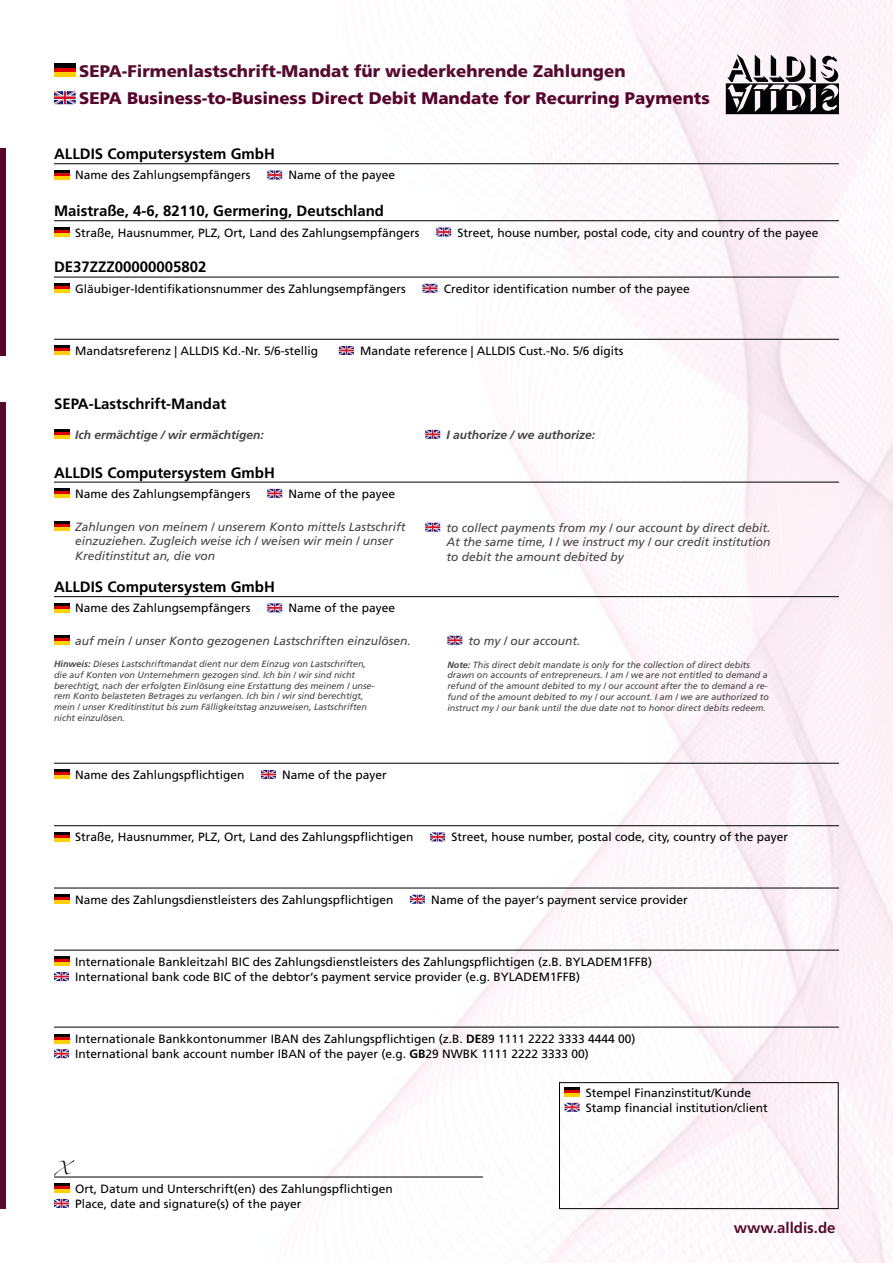
<style>
.page{position:relative;width:893px;height:1263px;background:#fff}
.page>*{position:absolute;margin:0;border:0;box-sizing:border-box;transform-origin:0 0}
.t1{font:900 16.8px "Frutiger LT Std";color:#57052c}
.t2{font:900 16.8px "Frutiger LT Std";color:#560c2e}
.t3{font:700 15px "Frutiger LT Std";color:#000}
.t4{font:700 15px "Frutiger LT Std";color:#560c2e}
.t5{font:12px/15.1px "Frutiger LT Std";color:#000}
.t6{font:italic 12px/14.4px "Frutiger LT Std";color:#454444}
.t7{font:italic 700 12px "Frutiger LT Std";color:#454444}
.t8{font:12px "Zapfino";color:#000}
.t9{font:italic 9px/10.8px "Frutiger LT Std";color:#454444}
.s1{font-weight:700}
</style>
<div class="page">
<img style="left:0;top:0;width:893px;height:1263px">
<hr style="left:54px;top:163px;width:785px;height:1px;background:#000">
<div style="left:54px;top:170px;width:15px;height:9px;background:#000"></div>
<div style="left:54px;top:173px;width:15px;height:6px;background:#de0000"></div>
<hr style="left:54px;top:176px;width:15px;height:3px;background:#ffcf00">
<svg style="left:267px;top:170px;width:15px;height:9px"></svg>
<hr style="left:54px;top:220px;width:785px;height:1px;background:#000">
<div style="left:54px;top:227px;width:15px;height:9px;background:#000"></div>
<div style="left:54px;top:230px;width:15px;height:6px;background:#de0000"></div>
<hr style="left:54px;top:233px;width:15px;height:3px;background:#ffcf00">
<svg style="left:436px;top:227px;width:15px;height:9px"></svg>
<hr style="left:54px;top:277px;width:785px;height:1px;background:#000">
<svg style="left:54px;top:284px;width:15px;height:3px"></svg>
<svg style="left:54px;top:287px;width:15px;height:3px"></svg>
<hr style="left:54px;top:290px;width:15px;height:3px;background:#ffcf00">
<svg style="left:422px;top:284px;width:15px;height:9px"></svg>
<hr style="left:54px;top:339px;width:785px;height:1px;background:#000">
<svg style="left:54px;top:346px;width:15px;height:3px"></svg>
<svg style="left:54px;top:349px;width:15px;height:3px"></svg>
<hr style="left:54px;top:352px;width:15px;height:3px;background:#ffcf00">
<svg style="left:339px;top:346px;width:15px;height:9px"></svg>
<div style="left:54px;top:64px;width:22px;height:13px;background:#000"></div>
<svg style="left:54px;top:68px;width:22px;height:5px"></svg>
<hr style="left:54px;top:73px;width:22px;height:4px;background:#ffcf00">
<svg style="left:54px;top:91px;width:22px;height:13px"></svg>
<hr style="left:54px;top:482px;width:785px;height:1px;background:#000">
<svg style="left:54px;top:489px;width:15px;height:3px"></svg>
<svg style="left:54px;top:492px;width:15px;height:3px"></svg>
<hr style="left:54px;top:495px;width:15px;height:3px;background:#ffcf00">
<svg style="left:267px;top:489px;width:15px;height:9px"></svg>
<svg style="left:54px;top:430px;width:15px;height:3px"></svg>
<svg style="left:54px;top:433px;width:15px;height:3px"></svg>
<hr style="left:54px;top:436px;width:15px;height:3px;background:#ffcf00">
<svg style="left:425px;top:430px;width:15px;height:9px"></svg>
<svg style="left:54px;top:522px;width:15px;height:3px"></svg>
<svg style="left:54px;top:525px;width:15px;height:3px"></svg>
<hr style="left:54px;top:528px;width:15px;height:3px;background:#ffcf00">
<svg style="left:425px;top:523px;width:15px;height:9px"></svg>
<hr style="left:54px;top:596px;width:785px;height:1px;background:#000">
<div style="left:54px;top:603px;width:15px;height:9px;background:#000"></div>
<div style="left:54px;top:606px;width:15px;height:6px;background:#de0000"></div>
<hr style="left:54px;top:609px;width:15px;height:3px;background:#ffcf00">
<svg style="left:267px;top:603px;width:15px;height:9px"></svg>
<svg style="left:54px;top:636px;width:15px;height:3px"></svg>
<svg style="left:54px;top:639px;width:15px;height:3px"></svg>
<hr style="left:54px;top:642px;width:15px;height:3px;background:#ffcf00">
<svg style="left:447px;top:636px;width:15px;height:9px"></svg>
<hr style="left:54px;top:763px;width:785px;height:1px;background:#000">
<svg style="left:54px;top:770px;width:15px;height:3px"></svg>
<svg style="left:54px;top:773px;width:15px;height:3px"></svg>
<hr style="left:54px;top:776px;width:15px;height:3px;background:#ffcf00">
<svg style="left:261px;top:770px;width:15px;height:9px"></svg>
<hr style="left:54px;top:825px;width:785px;height:1px;background:#000">
<svg style="left:430px;top:832px;width:15px;height:9px"></svg>
<div style="left:54px;top:832px;width:15px;height:9px;background:#000"></div>
<div style="left:54px;top:835px;width:15px;height:6px;background:#de0000"></div>
<hr style="left:54px;top:838px;width:15px;height:3px;background:#ffcf00">
<hr style="left:54px;top:888px;width:785px;height:1px;background:#000">
<svg style="left:54px;top:895px;width:15px;height:3px"></svg>
<svg style="left:54px;top:898px;width:15px;height:3px"></svg>
<hr style="left:54px;top:901px;width:15px;height:3px;background:#ffcf00">
<svg style="left:410px;top:895px;width:15px;height:9px"></svg>
<hr style="left:54px;top:950px;width:785px;height:1px;background:#000">
<svg style="left:54px;top:957px;width:15px;height:3px"></svg>
<svg style="left:54px;top:960px;width:15px;height:3px"></svg>
<hr style="left:54px;top:963px;width:15px;height:3px;background:#ffcf00">
<svg style="left:54px;top:972px;width:15px;height:9px"></svg>
<div style="left:0;top:148px;width:5px;height:207px;background:#57052c"></div>
<div style="left:0;top:402px;width:5px;height:807px;background:#560c2e"></div>
<div style="left:54px;top:1034px;width:15px;height:9px;background:#000"></div>
<div style="left:54px;top:1037px;width:15px;height:6px;background:#de0000"></div>
<hr style="left:54px;top:1040px;width:15px;height:3px;background:#ffcf00">
<svg style="left:54px;top:1049px;width:15px;height:9px"></svg>
<hr style="left:54px;top:1027px;width:785px;height:1px;background:#000">
<hr style="left:54px;top:1176px;width:429px;height:1px;background:#000">
<svg style="left:54px;top:1184px;width:15px;height:3px"></svg>
<svg style="left:54px;top:1187px;width:15px;height:3px"></svg>
<hr style="left:54px;top:1190px;width:15px;height:3px;background:#ffcf00">
<svg style="left:54px;top:1199px;width:15px;height:9px"></svg>
<div style="left:559px;top:1082px;width:280px;height:127px;border:1px solid #000"></div>
<div style="left:565px;top:1087px;width:15px;height:9px;background:#000"></div>
<div style="left:565px;top:1090px;width:15px;height:6px;background:#de0000"></div>
<hr style="left:565px;top:1093px;width:15px;height:3px;background:#ffcf00">
<svg style="left:565px;top:1103px;width:15px;height:9px"></svg>
<svg style="left:726px;top:54px;width:113px;height:60px"></svg>
<h1 class="t2" style="left:79px;top:61px;width:548px">SEPA-Firmenlastschrift-Mandat für wiederkehrende Zahlungen</h1>
<h1 class="t1" style="left:79px;top:88px;width:632px">SEPA Business-to-Business Direct Debit Mandate for Recurring Payments</h1>
<p class="t3" style="left:54px;top:145px;width:222px">ALLDIS Computersystem GmbH</p>
<p class="t5" style="left:75px;top:168px;width:177px">Name des Zahlungsempfängers</p>
<p class="t5" style="left:288px;top:168px;width:108px">Name of the payee</p>
<p class="t3" style="left:54px;top:202px;width:332px">Maistraße, 4-6, 82110, Germering, Deutschland</p>
<p class="t5" style="left:75px;top:225px;width:346px">Straße, Hausnummer, PLZ, Ort, Land des Zahlungsempfängers</p>
<p class="t5" style="left:457px;top:225px;width:362px">Street, house number, postal code, city and country of the payee</p>
<p class="t3" style="left:54px;top:258px;width:154px">DE37ZZZ00000005802</p>
<p class="t5" style="left:75px;top:281px;width:332px">Gläubiger-Identifikationsnummer des Zahlungsempfängers</p>
<p class="t5" style="left:444px;top:281px;width:248px">Creditor identification number of the payee</p>
<p class="t5" style="left:75px;top:343px;width:244px">Mandatsreferenz | ALLDIS Kd.-Nr. 5/6-stellig</p>
<p class="t5" style="left:360px;top:343px;width:265px">Mandate reference | ALLDIS Cust.-No. 5/6 digits</p>
<p class="t3" style="left:54px;top:395px;width:174px">SEPA-Lastschrift-Mandat</p>
<p class="t7" style="left:75px;top:428px;width:190px">Ich ermächtige / wir ermächtigen:</p>
<p class="t7" style="left:446px;top:428px;width:150px">I authorize / we authorize:</p>
<p class="t3" style="left:54px;top:464px;width:222px">ALLDIS Computersystem GmbH</p>
<p class="t5" style="left:75px;top:486px;width:177px">Name des Zahlungsempfängers</p>
<p class="t5" style="left:288px;top:486px;width:108px">Name of the payee</p>
<p class="t6" style="left:75px;top:520px;width:332px">Zahlungen von meinem / unserem Konto mittels Lastschrift einzuziehen. Zugleich weise ich / weisen wir mein / unser<br>Kreditinstitut an, die von</p>
<p class="t6" style="left:446px;top:520px;width:326px;text-align:justify">to collect payments from my / our account by direct debit.<br>At the same time, I / we instruct my / our credit institution to debit the amount debited by</p>
<p class="t3" style="left:54px;top:578px;width:222px">ALLDIS Computersystem GmbH</p>
<p class="t5" style="left:75px;top:601px;width:177px">Name des Zahlungsempfängers</p>
<p class="t5" style="left:288px;top:601px;width:108px">Name of the payee</p>
<p class="t6" style="left:75px;top:633px;width:337px">auf mein / unser Konto gezogenen Lastschriften einzulösen.</p>
<p class="t6" style="left:469px;top:633px;width:114px">to my / our account.</p>
<p class="t9" style="left:54px;top:658px;width:322px"><span class="s1">Hinweis:</span> Dieses Lastschriftmandat dient nur dem Einzug von Lastschriften, die auf Konten von Unternehmern gezogen sind. Ich bin / wir sind nicht berechtigt, nach der erfolgten Einlösung eine Erstattung des meinem / unse&shy;rem Konto belasteten Betrages zu verlangen. Ich bin / wir sind berechtigt, mein / unser Kreditinstitut bis zum Fälligkeitstag anzuweisen, Lastschriften nicht einzulösen.</p>
<p class="t9" style="left:447px;top:659px;width:323px"><span class="s1">Note:</span> This direct debit mandate is only for the collection of direct debits drawn on accounts of entrepreneurs. I am / we are not entitled to demand a refund of the amount debited to my / our account after the to demand a re&shy;fund of the amount debited to my / our account. I am / we are authorized to instruct my / our bank until the due date not to honor direct debits redeem.</p>
<p class="t5" style="left:75px;top:767px;width:171px">Name des Zahlungspflichtigen</p>
<p class="t5" style="left:282px;top:767px;width:106px">Name of the payer</p>
<p class="t5" style="left:75px;top:830px;width:340px">Straße, Hausnummer, PLZ, Ort, Land des Zahlungspflichtigen</p>
<p class="t5" style="left:451px;top:830px;width:338px">Street, house number, postal code, city, country of the payer</p>
<p class="t5" style="left:75px;top:892px;width:320px">Name des Zahlungsdienstleisters des Zahlungspflichtigen</p>
<p class="t5" style="left:431px;top:892px;width:258px">Name of the payer‘s payment service provider</p>
<p class="t5" style="left:75px;top:954px;width:578px">Internationale Bankleitzahl BIC des Zahlungsdienstleisters des Zahlungspflichtigen (z.B. BYLADEM1FFB)<br>International bank code BIC of the debtor‘s payment service provider (e.g. BYLADEM1FFB)</p>
<p class="t5" style="left:75px;top:1031px;width:562px">Internationale Bankkontonummer IBAN des Zahlungspflichtigen (z.B. <span class="s1">DE</span>89 1111 2222 3333 4444 00)<br>International bank account number IBAN of the payer (e.g. <span class="s1">GB</span>29 NWBK 1111 2222 3333 00)</p>
<p class="t8" style="left:54px;top:1163px;width:18px">X</p>
<p class="t5" style="left:75px;top:1181px;width:319px">Ort, Datum und Unterschrift(en) des Zahlungspflichtigen<br>Place, date and signature(s) of the payer</p>
<p class="t5" style="left:586px;top:1085px;width:184px">Stempel Finanzinstitut/Kunde<br>Stamp financial institution/client</p>
<p class="t4" style="left:734px;top:1219px;width:103px">www.alldis.de</p>
</div>
